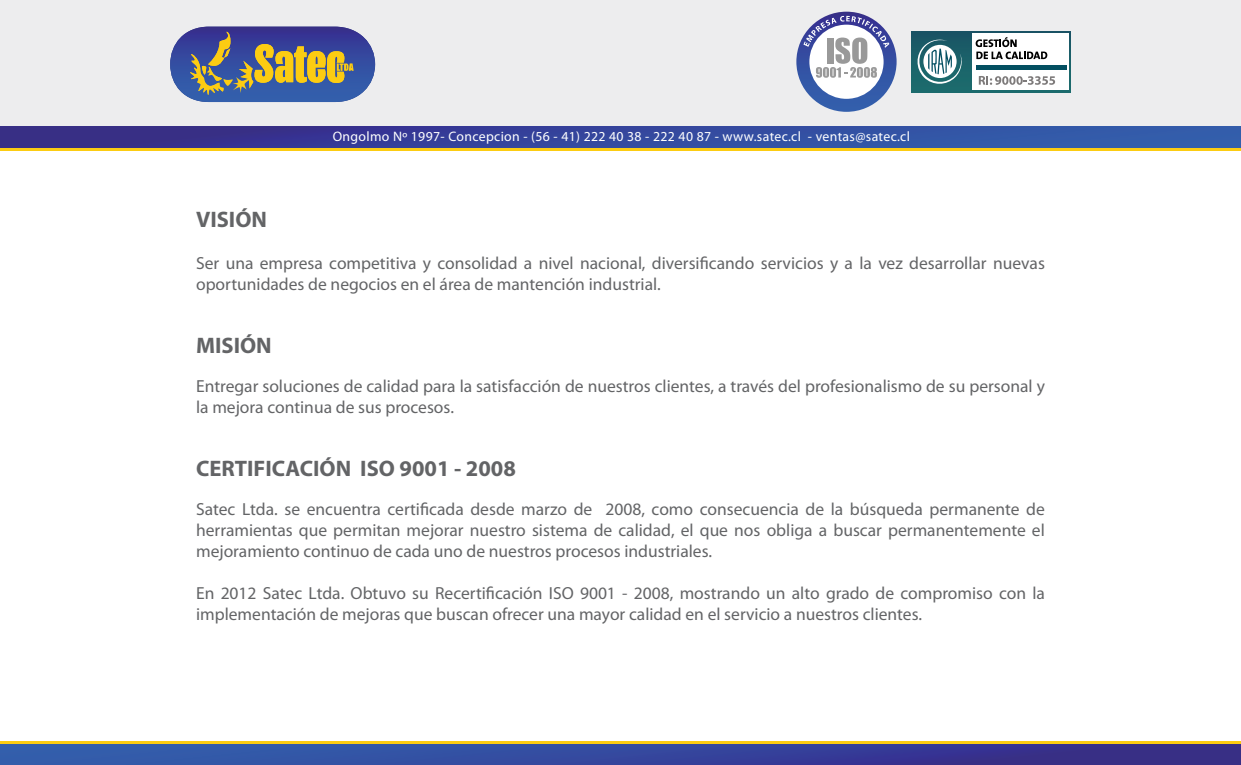
<style>
.page{position:relative;width:1241px;height:765px;background:#fff}
.page>*{position:absolute;margin:0;border:0;box-sizing:border-box;transform-origin:0 0}
.t1{font:700 22.5px "Myriad Pro";color:#636466}
.t2{font:17.5px/21px "Myriad Pro";color:#636466}
.t3{font:13.75px "Myriad Pro";letter-spacing:.025em;color:#fff}
</style>
<div class="page">
<div style="left:0;top:0;width:1240px;height:127px;background:#ededee"></div>
<div style="left:0;top:127px;width:1240px;height:21px;background:linear-gradient(to right,#382986,#3263b1)"></div>
<hr style="left:0;top:148px;width:1240px;height:3px;background:#fccc12">
<svg style="left:170px;top:27px;width:205px;height:75px"></svg>
<svg style="left:796px;top:12px;width:100px;height:100px"></svg>
<div style="left:809px;top:25px;width:74px;height:74px;background:#fff;border-radius:50%"></div>
<svg style="left:803px;top:16px;width:86px;height:62px"></svg>
<svg style="left:911px;top:31px;width:159px;height:61px"></svg>
<div style="left:972px;top:34px;width:96px;height:56px;background:#fff"></div>
<hr style="left:976px;top:65px;width:90px;height:4px;background:#034f61">
<svg style="left:975px;top:37px;width:72px;height:22px"></svg>
<svg style="left:915px;top:38px;width:48px;height:48px"></svg>
<svg style="left:978px;top:76px;width:76px;height:9px"></svg>
<div style="left:0;top:744px;width:1240px;height:21px;background:linear-gradient(to right,#3263b1,#382986)"></div>
<hr style="left:0;top:741px;width:1240px;height:3px;background:#fccc12">
<p class="t3" style="left:332px;top:128px;width:578px">Ongolmo Nº 1997- Concepcion - (56 - 41) 222 40 38 - 222 40 87 - www.satec.cl - ventas@satec.cl</p>
<p class="t1" style="left:196px;top:205px;width:72px">VISIÓN</p>
<p class="t2" style="left:196px;top:252px;width:850px">Ser una empresa competitiva y consolidad a nivel nacional, diversificando servicios y a la vez desarrollar nuevas oportunidades de negocios en el área de mantención industrial.</p>
<p class="t1" style="left:196px;top:331px;width:77px">MISIÓN</p>
<p class="t2" style="left:196px;top:375px;width:850px">Entregar soluciones de calidad para la satisfacción de nuestros clientes, a través del profesionalismo de su personal y la mejora continua de sus procesos.</p>
<p class="t1" style="left:196px;top:454px;width:321px">CERTIFICACIÓN ISO 9001 - 2008</p>
<p class="t2" style="left:196px;top:498px;width:850px;text-align:justify">Satec Ltda. se encuentra certificada desde marzo de 2008, como consecuencia de la búsqueda permanente de herramientas que permitan mejorar nuestro sistema de calidad, el que nos obliga a buscar permanentemente el mejoramiento continuo de cada uno de nuestros procesos industriales.</p>
<p class="t2" style="left:196px;top:582px;width:850px">En 2012 Satec Ltda. Obtuvo su Recertificación ISO 9001 - 2008, mostrando un alto grado de compromiso con la implementación de mejoras que buscan ofrecer una mayor calidad en el servicio a nuestros clientes.</p>
</div>
